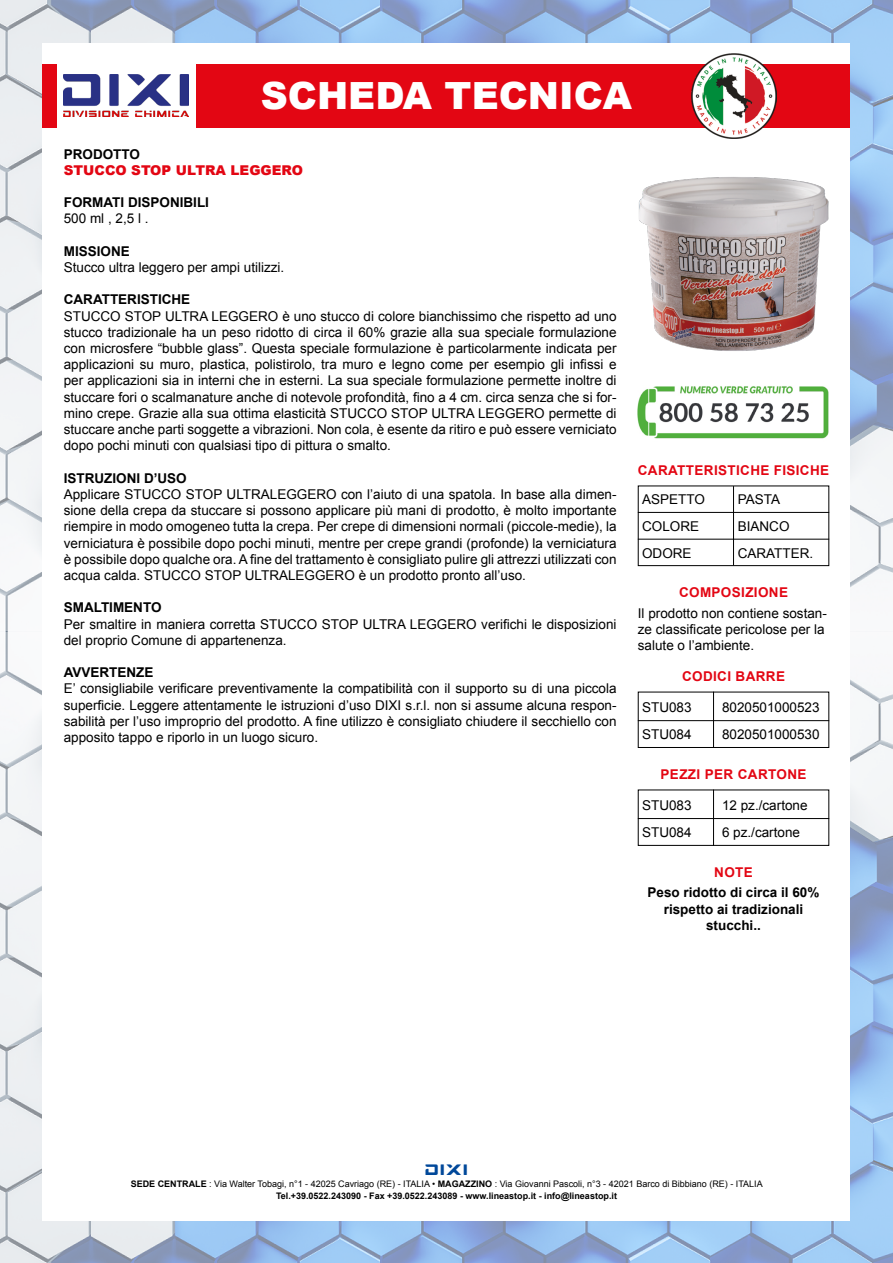
<style>
.page{position:relative;width:893px;height:1263px;background:#fff}
.page>*{position:absolute;margin:0;border:0;box-sizing:border-box;transform-origin:0 0}
.t1{font:900 37.5px "Arial";color:#fff}
.t2{font:15px "Technopollas";color:#00489a}
.t3{font:13.5px/16.2px "Arial";color:#000}
.t4{font:700 13.5px/16.2px "Arial";color:#000;text-align:center}
.t5{font:700 13.5px "Arial";letter-spacing:.025em;color:#e30613}
.t6{font:900 13.5px "Arial";color:#e30613}
.t7{font:9px/12px "Arial";color:#000;text-align:center}
.s1{font-weight:700}
</style>
<div class="page">
<img style="left:0;top:0;width:893px;height:1263px">
<div style="left:43px;top:43px;width:807px;height:1177px;background:#fff"></div>
<div style="left:43px;top:64px;width:807px;height:64px;background:#e30613"></div>
<img style="left:638px;top:177px;width:191px;height:174px">
<img style="left:638px;top:386px;width:191px;height:53px">
<div style="left:638px;top:486px;width:191px;height:80px;border:1px solid #000"></div>
<hr style="left:638px;top:512px;width:191px;height:1px;background:#000">
<hr style="left:638px;top:539px;width:191px;height:1px;background:#000">
<hr style="left:733px;top:486px;width:1px;height:79px;background:#000">
<div style="left:638px;top:692px;width:191px;height:56px;border:1px solid #000"></div>
<hr style="left:713px;top:692px;width:1px;height:56px;background:#000">
<hr style="left:638px;top:720px;width:191px;height:1px;background:#000">
<div style="left:57px;top:58px;width:138px;height:75px;background:#fff"></div>
<img style="left:64px;top:74px;width:125px;height:43px">
<img style="left:691px;top:53px;width:85px;height:85px">
<div style="left:638px;top:789px;width:191px;height:57px;border:1px solid #000"></div>
<hr style="left:713px;top:789px;width:1px;height:57px;background:#000">
<hr style="left:638px;top:818px;width:191px;height:1px;background:#000">
<h1 class="t1" style="left:261px;top:68px;width:373px">SCHEDA TECNICA</h1>
<p class="t4" style="left:64px;top:146px;width:78px">PRODOTTO</p>
<p class="t6" style="left:64px;top:160px;width:241px">STUCCO STOP ULTRA LEGGERO</p>
<p class="t4" style="left:64px;top:195px;width:147px">FORMATI DISPONIBILI</p>
<p class="t3" style="left:64px;top:211px;width:86px">500 ml , 2,5 l .</p>
<p class="t4" style="left:64px;top:243px;width:68px">MISSIONE</p>
<p class="t3" style="left:64px;top:259px;width:222px">Stucco ultra leggero per ampi utilizzi.</p>
<p class="t4" style="left:64px;top:292px;width:128px">CARATTERISTICHE</p>
<p class="t3" style="left:64px;top:308px;width:554px;text-align:justify">STUCCO STOP ULTRA LEGGERO è uno stucco di colore bianchissimo che rispetto ad uno stucco tradizionale ha un peso ridotto di circa il 60% grazie alla sua speciale formulazione con microsfere “bubble glass”. Questa speciale formulazione è particolarmente indicata per applicazioni su muro, plastica, polistirolo, tra muro e legno come per esempio gli infissi e per applicazioni sia in interni che in esterni. La sua speciale formulazione permette inoltre di stuccare fori o scalmanature anche di notevole profondità, fino a 4 cm. circa senza che si for&shy;mino crepe. Grazie alla sua ottima elasticità STUCCO STOP ULTRA LEGGERO permette di stuccare anche parti soggette a vibrazioni. Non cola, è esente da ritiro e può essere verniciato dopo pochi minuti con qualsiasi tipo di pittura o smalto.</p>
<p class="t4" style="left:64px;top:470px;width:125px">ISTRUZIONI D’USO</p>
<p class="t3" style="left:64px;top:486px;width:554px;text-align:justify">Applicare STUCCO STOP ULTRALEGGERO con l’aiuto di una spatola. In base alla dimen&shy;sione della crepa da stuccare si possono applicare più mani di prodotto, è molto importante riempire in modo omogeneo tutta la crepa. Per crepe di dimensioni normali (piccole-medie), la verniciatura è possibile dopo pochi minuti, mentre per crepe grandi (profonde) la verniciatura è possibile dopo qualche ora. A fine del trattamento è consigliato pulire gli attrezzi utilizzati con acqua calda. STUCCO STOP ULTRALEGGERO è un prodotto pronto all’uso.</p>
<p class="t4" style="left:64px;top:600px;width:99px">SMALTIMENTO</p>
<p class="t3" style="left:64px;top:616px;width:554px">Per smaltire in maniera corretta STUCCO STOP ULTRA LEGGERO verifichi le disposizioni del proprio Comune di appartenenza.</p>
<p class="t4" style="left:64px;top:665px;width:91px">AVVERTENZE</p>
<p class="t3" style="left:64px;top:681px;width:554px;text-align:justify">E’ consigliabile verificare preventivamente la compatibilità con il supporto su di una piccola superficie. Leggere attentamente le istruzioni d’uso DIXI s.r.l. non si assume alcuna respon&shy;sabilità per l’uso improprio del prodotto. A fine utilizzo è consigliato chiudere il secchiello con apposito tappo e riporlo in un luogo sicuro.</p>
<p class="t5" style="left:638px;top:461px;width:193px">CARATTERISTICHE FISICHE</p>
<p class="t3" style="left:642px;top:486px;width:64px;line-height:26.8px">ASPETTO<br>COLORE<br>ODORE</p>
<p class="t3" style="left:738px;top:486px;width:77px;line-height:26.8px">PASTA<br>BIANCO<br>CARATTER.</p>
<p class="t5" style="left:679px;top:583px;width:111px">COMPOSIZIONE</p>
<p class="t3" style="left:638px;top:605px;width:191px">Il prodotto non contiene sostan&shy;ze classificate pericolose per la salute o l’ambiente.</p>
<p class="t5" style="left:682px;top:667px;width:105px">CODICI BARRE</p>
<p class="t3" style="left:642px;top:694px;width:51px;line-height:26.8px">STU083<br>STU084</p>
<p class="t3" style="left:722px;top:694px;width:99px;line-height:26.8px">8020501000523<br>8020501000530</p>
<p class="t5" style="left:661px;top:765px;width:147px">PEZZI PER CARTONE</p>
<p class="t3" style="left:642px;top:792px;width:51px;line-height:26.8px">STU083<br>STU084</p>
<p class="t3" style="left:722px;top:792px;width:87px;line-height:26.8px">12 pz./cartone<br>6 pz./cartone</p>
<p class="t5" style="left:714px;top:863px;width:40px">NOTE</p>
<p class="t4" style="left:648px;top:885px;width:173px">Peso ridotto di circa il 60% rispetto ai tradizionali stucchi..</p>
<p class="t2" style="left:424px;top:1165px;width:46px">DIXI</p>
<p class="t7" style="left:131px;top:1178px;width:633px"><span class="s1">SEDE CENTRALE</span> : Via Walter Tobagi, n°1 - 42025 Cavriago (RE) - ITALIA • <span class="s1">MAGAZZINO</span> : Via Giovanni Pascoli, n°3 - 42021 Barco di Bibbiano (RE) - ITALIA<br><span class="s1">Tel.+39.0522.243090 - Fax +39.0522.243089 - www.lineastop.it - info@lineastop.it</span></p>
</div>
